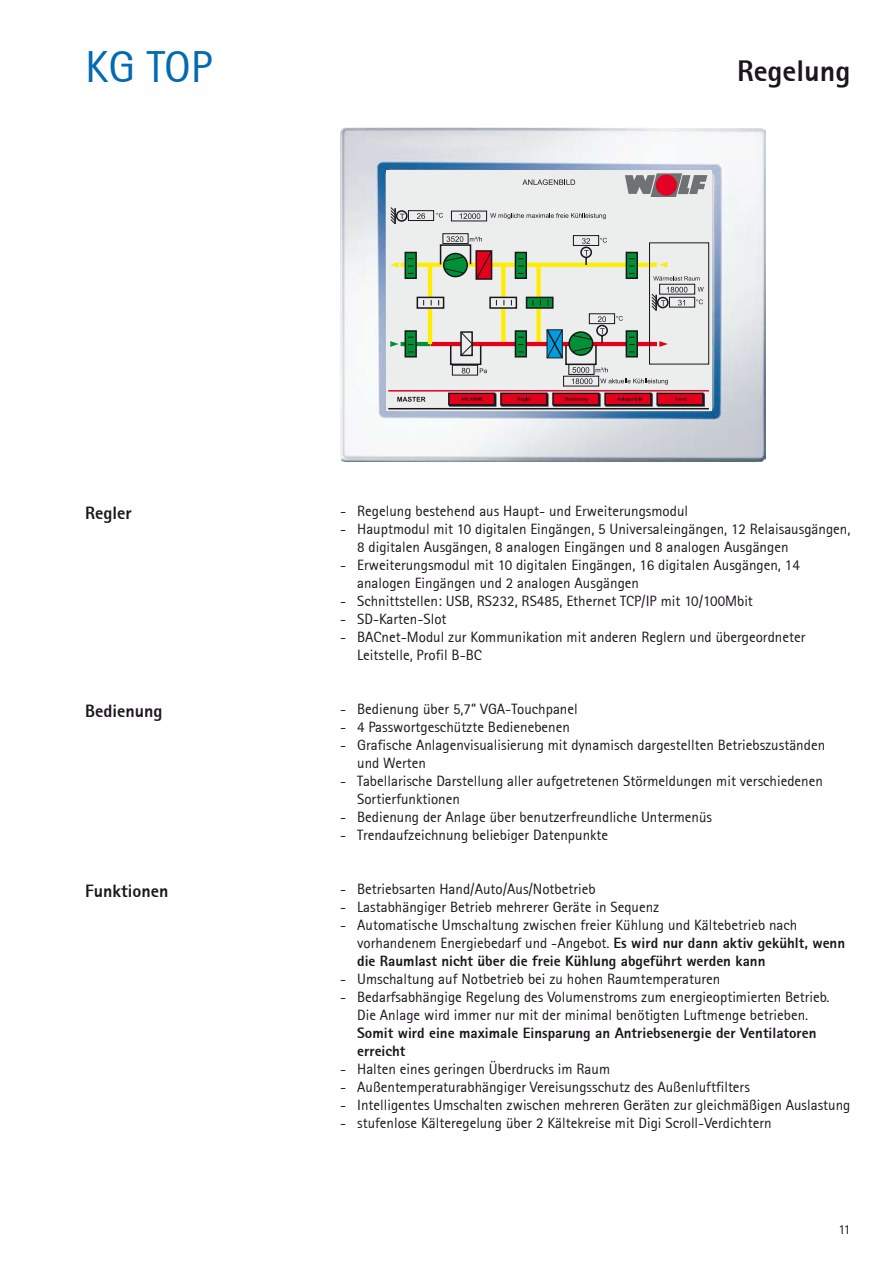
<style>
.page{position:relative;width:893px;height:1263px;background:#fff}
.page>*{position:absolute;margin:0;border:0;box-sizing:border-box;transform-origin:0 0}
.t1{font:45px "Rotis Sans Serif 55";color:#006ab2}
.t2{font:30px "Rotis Sans Serif Extra Bold 75";color:#1a171b}
.t3{font:18px "Rotis Sans Serif Extra Bold 75";color:#1a171b}
.t4{font:15px/18px "Rotis Sans Serif 55";color:#1a171b}
.t5{font:15px/18px "Rotis Sans Serif Extra Bold 75";color:#1a171b}
.t6{font:13.5px "Rotis Sans Serif 55";color:#1a171b}
.s1{font-family:"Rotis Sans Serif Extra Bold 75"}
</style>
<div class="page">
<img style="left:340px;top:128px;width:425px;height:334px">
<div style="left:386px;top:171px;width:326px;height:240px;background:#eceded"></div>
<div style="left:536px;top:266px;width:5px;height:78px;background:#ffed00"></div>
<svg style="left:501px;top:280px;width:4px;height:62px"></svg>
<hr style="left:431px;top:342px;width:226px;height:4px;background:#e2001a">
<hr style="left:401px;top:342px;width:29px;height:4px;background:#009036">
<svg style="left:401px;top:263px;width:256px;height:4px"></svg>
<div style="left:649px;top:243px;width:60px;height:121px;border:1px solid #1a171b"></div>
<svg style="left:626px;top:252px;width:11px;height:26px"></svg>
<div style="left:626px;top:252px;width:12px;height:27px;border:2px solid #1a171b"></div>
<svg style="left:405px;top:252px;width:11px;height:26px"></svg>
<div style="left:405px;top:252px;width:12px;height:27px;border:2px solid #1a171b"></div>
<svg style="left:626px;top:331px;width:11px;height:26px"></svg>
<div style="left:626px;top:330px;width:12px;height:27px;border:2px solid #1a171b"></div>
<svg style="left:515px;top:331px;width:11px;height:26px"></svg>
<div style="left:515px;top:330px;width:12px;height:27px;border:2px solid #1a171b"></div>
<svg style="left:405px;top:331px;width:11px;height:26px"></svg>
<div style="left:405px;top:330px;width:12px;height:27px;border:2px solid #1a171b"></div>
<svg style="left:529px;top:300px;width:22px;height:6px"></svg>
<div style="left:526px;top:297px;width:28px;height:12px;border:2px solid #1a171b"></div>
<svg style="left:495px;top:300px;width:17px;height:6px"></svg>
<div style="left:489px;top:297px;width:28px;height:12px;border:2px solid #1a171b"></div>
<svg style="left:569px;top:332px;width:24px;height:23px"></svg>
<div style="left:568px;top:331px;width:25px;height:25px;border:2px solid #1a171b;border-radius:50%"></div>
<svg style="left:460px;top:331px;width:13px;height:25px"></svg>
<svg style="left:545px;top:329px;width:19px;height:30px"></svg>
<svg style="left:390px;top:341px;width:9px;height:6px"></svg>
<div style="left:573px;top:235px;width:26px;height:11px;border:1px solid #1a171b"></div>
<svg style="left:600px;top:238px;width:7px;height:5px"></svg>
<div style="left:589px;top:313px;width:26px;height:11px;border:1px solid #1a171b"></div>
<svg style="left:616px;top:316px;width:7px;height:5px"></svg>
<svg style="left:571px;top:316px;width:38px;height:36px"></svg>
<div style="left:443px;top:233px;width:25px;height:11px;border:1px solid #1a171b"></div>
<svg style="left:439px;top:236px;width:154px;height:44px"></svg>
<div style="left:450px;top:344px;width:31px;height:21px;border:2px solid #1a171b"></div>
<div style="left:452px;top:365px;width:26px;height:10px;border:1px solid #1a171b"></div>
<svg style="left:480px;top:368px;width:7px;height:5px"></svg>
<svg style="left:462px;top:368px;width:8px;height:5px"></svg>
<div style="left:565px;top:344px;width:32px;height:21px;border:2px solid #1a171b"></div>
<div style="left:568px;top:364px;width:26px;height:11px;border:1px solid #1a171b"></div>
<div style="left:563px;top:376px;width:36px;height:10px;border:1px solid #1a171b"></div>
<svg style="left:572px;top:367px;width:96px;height:18px"></svg>
<div style="left:659px;top:284px;width:36px;height:10px;border:1px solid #1a171b"></div>
<svg style="left:651px;top:287px;width:53px;height:24px"></svg>
<svg style="left:390px;top:207px;width:53px;height:17px"></svg>
<svg style="left:490px;top:213px;width:116px;height:6px"></svg>
<svg style="left:460px;top:213px;width:20px;height:6px"></svg>
<svg style="left:522px;top:179px;width:53px;height:6px"></svg>
<svg style="left:397px;top:397px;width:29px;height:5px"></svg>
<svg style="left:449px;top:394px;width:47px;height:13px"></svg>
<div style="left:448px;top:392px;width:47px;height:13px;background:#e2001a;border:2px solid #1a171b"></div>
<svg style="left:461px;top:397px;width:22px;height:4px"></svg>
<svg style="left:501px;top:394px;width:47px;height:13px"></svg>
<div style="left:500px;top:392px;width:47px;height:13px;background:#e2001a;border:2px solid #1a171b"></div>
<svg style="left:518px;top:397px;width:13px;height:4px"></svg>
<svg style="left:553px;top:394px;width:48px;height:13px"></svg>
<div style="left:552px;top:392px;width:48px;height:13px;background:#e2001a;border:2px solid #1a171b"></div>
<svg style="left:565px;top:397px;width:23px;height:4px"></svg>
<svg style="left:605px;top:394px;width:48px;height:13px"></svg>
<div style="left:604px;top:392px;width:48px;height:13px;background:#e2001a;border:2px solid #1a171b"></div>
<svg style="left:617px;top:397px;width:25px;height:4px"></svg>
<svg style="left:657px;top:394px;width:48px;height:13px"></svg>
<div style="left:656px;top:392px;width:48px;height:13px;background:#e2001a;border:2px solid #1a171b"></div>
<svg style="left:675px;top:397px;width:11px;height:4px"></svg>
<hr style="left:388px;top:390px;width:321px;height:2px;background:#e2001a">
<hr style="left:388px;top:408px;width:321px;height:1px;background:#1a171b">
<svg style="left:625px;top:173px;width:82px;height:24px"></svg>
<svg style="left:653px;top:276px;width:47px;height:5px"></svg>
<svg style="left:659px;top:341px;width:9px;height:6px"></svg>
<svg style="left:390px;top:262px;width:9px;height:6px"></svg>
<svg style="left:659px;top:262px;width:8px;height:6px"></svg>
<hr style="left:428px;top:266px;width:4px;height:78px;background:#ffed00">
<svg style="left:417px;top:297px;width:27px;height:12px"></svg>
<h1 class="t1" style="left:85px;top:40px;width:129px">KG TOP</h1>
<h2 class="t2" style="left:737px;top:52px;width:115px">Regelung</h2>
<p class="t3" style="left:85px;top:502px;width:48px">Regler</p>
<p class="t3" style="left:85px;top:700px;width:79px">Bedienung</p>
<p class="t3" style="left:85px;top:880px;width:85px">Funktionen</p>
<p class="t4" style="left:340px;top:502px;width:349px">- Regelung bestehend aus Haupt- und Erweiterungsmodul</p>
<p class="t4" style="left:357px;top:520px;width:495px;text-indent:-17px">- Hauptmodul mit 10 digitalen Eingängen, 5 Universaleingängen, 12 Relaisausgängen,<br>8 digitalen Ausgängen, 8 analogen Eingängen und 8 analogen Ausgängen</p>
<p class="t4" style="left:357px;top:556px;width:444px;text-indent:-17px">- Erweiterungsmodul mit 10 digitalen Eingängen, 16 digitalen Ausgängen, 14 analogen Eingängen und 2 analogen Ausgängen</p>
<p class="t4" style="left:340px;top:592px;width:414px">- Schnittstellen: USB, RS232, RS485, Ethernet TCP/IP mit 10/100Mbit</p>
<p class="t4" style="left:340px;top:610px;width:108px">- SD-Karten-Slot</p>
<p class="t4" style="left:357px;top:628px;width:450px;text-indent:-17px">- BACnet-Modul zur Kommunikation mit anderen Reglern und übergeordneter<br>Leitstelle, Profil B-BC</p>
<p class="t4" style="left:340px;top:700px;width:239px">- Bedienung über 5,7” VGA-Touchpanel</p>
<p class="t4" style="left:340px;top:718px;width:231px">- 4 Passwortgeschützte Bedienebenen</p>
<p class="t4" style="left:357px;top:736px;width:469px;text-indent:-17px">- Grafische Anlagenvisualisierung mit dynamisch dargestellten Betriebszuständen und Werten</p>
<p class="t4" style="left:357px;top:772px;width:467px;text-indent:-17px">- Tabellarische Darstellung aller aufgetretenen Störmeldungen mit verschiedenen<br>Sortierfunktionen</p>
<p class="t4" style="left:340px;top:808px;width:373px">- Bedienung der Anlage über benutzerfreundliche Untermenüs</p>
<p class="t4" style="left:340px;top:826px;width:270px">- Trendaufzeichnung beliebiger Datenpunkte</p>
<p class="t4" style="left:340px;top:880px;width:257px">- Betriebsarten Hand/Auto/Aus/Notbetrieb</p>
<p class="t4" style="left:340px;top:898px;width:321px">- Lastabhängiger Betrieb mehrerer Geräte in Sequenz</p>
<p class="t4" style="left:357px;top:916px;width:489px;text-indent:-17px">- Automatische Umschaltung zwischen freier Kühlung und Kältebetrieb nach vorhandenem Energiebedarf und -Angebot. <span class="s1">Es wird nur dann aktiv gekühlt, wenn</span></p>
<p class="t5" style="left:357px;top:952px;width:410px">die Raumlast nicht über die freie Kühlung abgeführt werden kann</p>
<p class="t4" style="left:340px;top:970px;width:382px">- Umschaltung auf Notbetrieb bei zu hohen Raumtemperaturen</p>
<p class="t4" style="left:340px;top:988px;width:491px;text-align:center">- Bedarfsabhängige Regelung des Volumenstroms zum energieoptimierten Betrieb.<br>Die Anlage wird immer nur mit der minimal benötigten Luftmenge betrieben.</p>
<p class="t5" style="left:357px;top:1024px;width:461px">Somit wird eine maximale Einsparung an Antriebsenergie der Ventilatoren erreicht</p>
<p class="t4" style="left:340px;top:1060px;width:271px">- Halten eines geringen Überdrucks im Raum</p>
<p class="t4" style="left:340px;top:1078px;width:411px">- Außentemperaturabhängiger Vereisungsschutz des Außenluftfilters</p>
<p class="t4" style="left:340px;top:1096px;width:512px">- Intelligentes Umschalten zwischen mehreren Geräten zur gleichmäßigen Auslastung</p>
<p class="t4" style="left:340px;top:1114px;width:433px">- stufenlose Kälteregelung über 2 Kältekreise mit Digi Scroll-Verdichtern</p>
<p class="t6" style="left:838px;top:1221px;width:14px">11</p>
</div>
